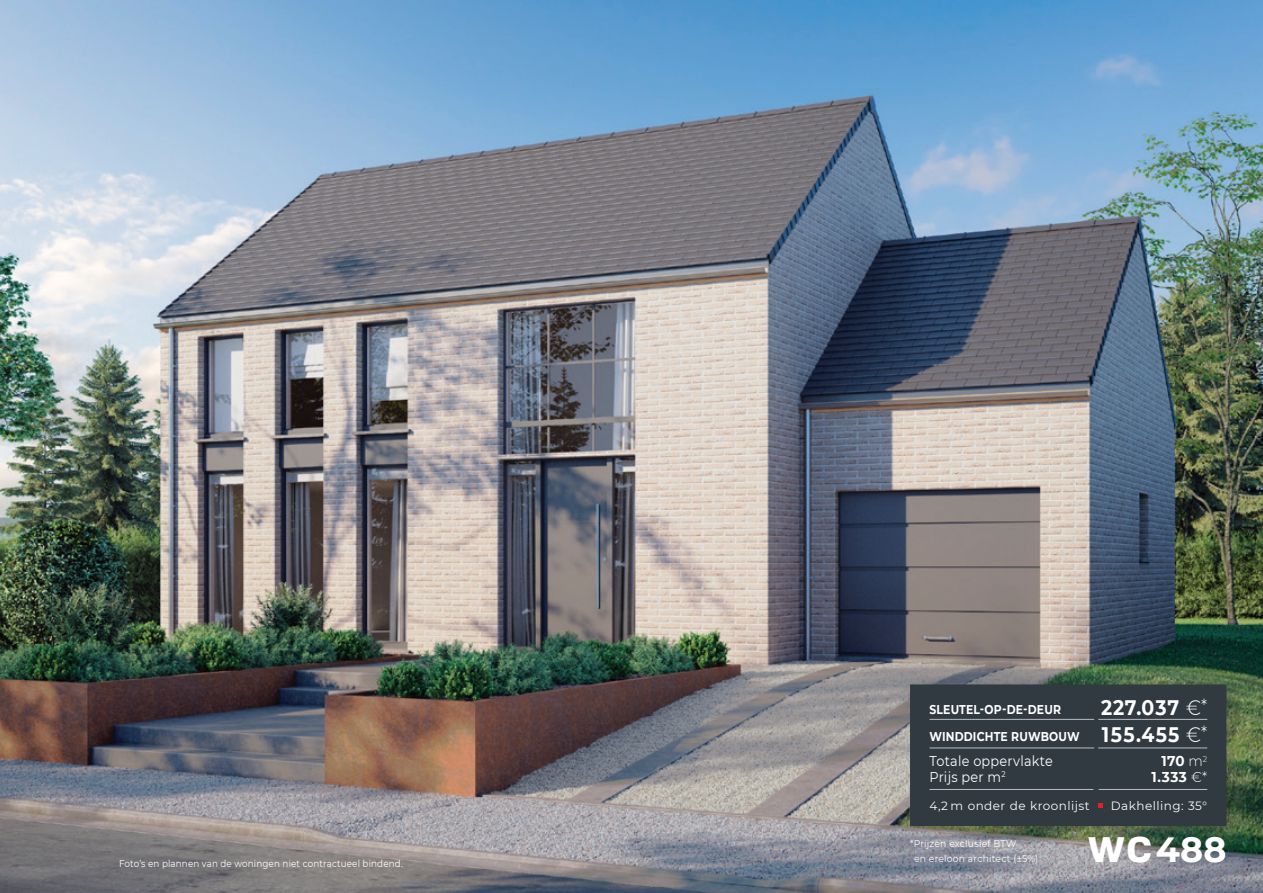
<style>
.page{position:relative;width:1263px;height:893px;background:#fff}
.page>*{position:absolute;margin:0;border:0;box-sizing:border-box;transform-origin:0 0}
.t1{font:700 47.1px "Familiar Pro";color:#fff}
.t2{font:700 34.95px "Montserrat";color:#fff}
.t3{font:700 21px/27px "Montserrat";letter-spacing:.055em;color:#fff;scale:.9 1}
.t4{font:14.25px/15.9px "Montserrat";letter-spacing:.02em;color:#fff;scale:.9 1}
.t5{font:700 14.25px/15.9px "Montserrat";letter-spacing:.035em;color:#fff;text-align:right;scale:.95 1}
.t6{font:700 12.75px/27px "Montserrat";letter-spacing:.015em;color:#fff;scale:.85 1}
.t7{font:12px "Montserrat";letter-spacing:.035em;color:#fff}
.t8{font:9.75px "Montserrat";letter-spacing:.015em;color:#fff;scale:.9 1}
.t9{font:9.75px "Montserrat";letter-spacing:.015em;color:#fff;scale:.95 1}
.s1{font-weight:300}
.s2{font-weight:300;font-size:18px}
</style>
<div class="page">
<img style="left:0;top:0;width:1263px;height:893px">
<div style="left:904px;top:669px;width:346px;height:172px;background:#231f20;opacity:.24"></div>
<div style="left:910px;top:684px;width:316px;height:142px;background:#303a40"></div>
<h3 class="t3" style="left:1101px;top:693px;width:119px">227.037 <span class="s1">€</span><span class="s2">*<br></span>155.455 <span class="s1">€</span><span class="s2">*</span></h3>
<h3 class="t5" style="left:1151px;top:753px;width:60px">170 <span class="s1">m</span><sup>2<br></sup>1.333 <span class="s1">€*</span></h3>
<h3 class="t6" style="left:929px;top:695px;width:178px">SLEUTEL-OP-DE-DEUR<br>WINDDICHTE RUWBOUW</h3>
<h3 class="t4" style="left:929px;top:754px;width:138px">Totale oppervlakte<br>Prijs per m<sup>2</sup></h3>
<p class="t7" style="left:929px;top:797px;width:162px">4,2 m onder de kroonlijst</p>
<p class="t7" style="left:1111px;top:801px;width:98px">Dakhelling: 35°</p>
<p class="t9" style="left:910px;top:840px;width:113px">*Prijzen exclusief BTW</p>
<h1 class="t1" style="left:1088px;top:818px;width:66px">wc</h1>
<h2 class="t2" style="left:1156px;top:830px;width:72px">488</h2>
<p class="t8" style="left:119px;top:859px;width:317px">Foto’s en plannen van de woningen niet contractueel bindend.</p>
<p class="t9" style="left:914px;top:852px;width:132px">en ereloon architect (±5%)</p>
</div>
